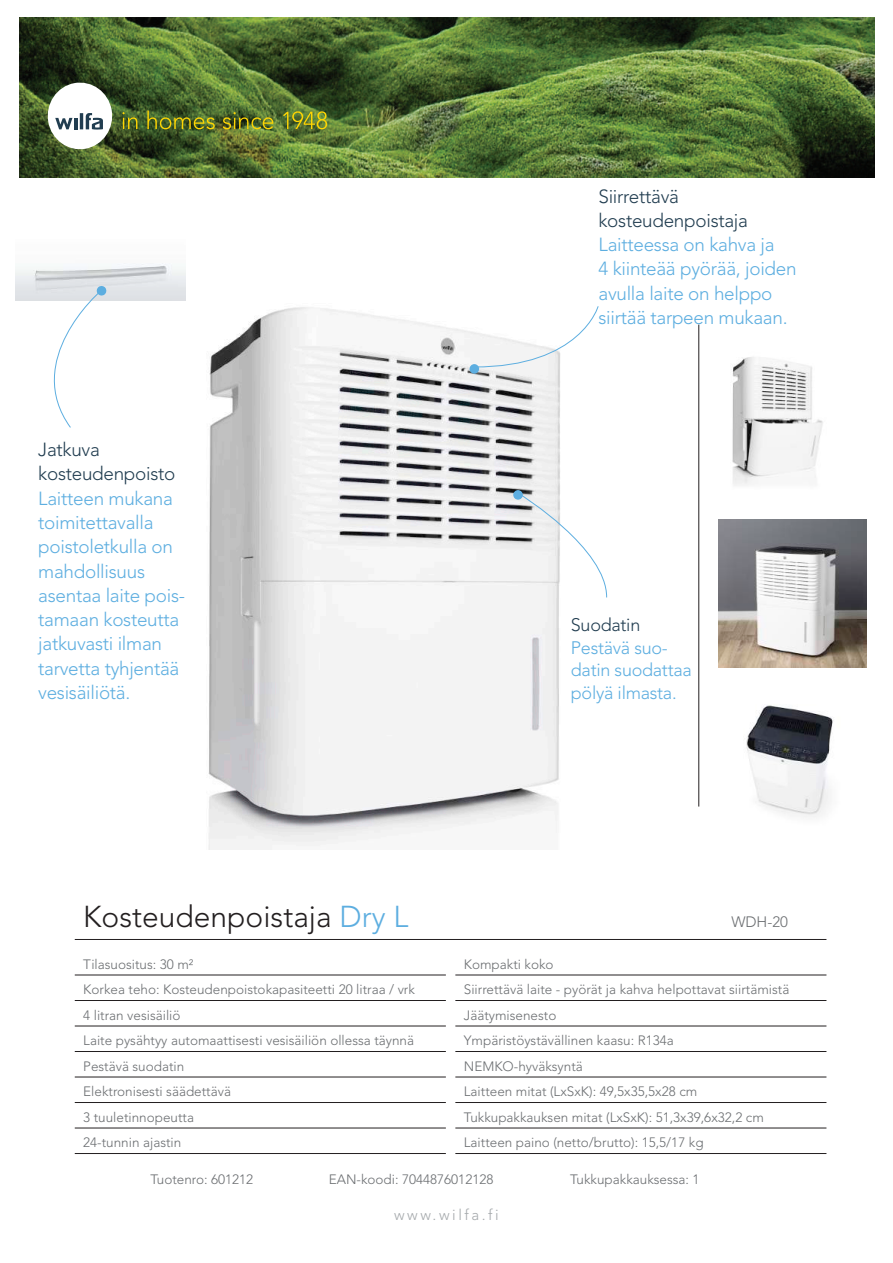
<style>
.page{position:relative;width:893px;height:1263px;background:#fff}
.page>*{position:absolute;margin:0;border:0;box-sizing:border-box;transform-origin:0 0}
.t1{font:300 30px "Avenir LT Std";color:#231f20}
.t2{font:300 18.9px/24.3px "Avenir LT Std";letter-spacing:-.015em;color:#5daee0}
.t3{font:300 18.9px/24.3px "Avenir LT Std";letter-spacing:-.015em;color:#213d50}
.t4{font:300 18px/22.5px "Avenir LT Std";letter-spacing:-.015em;color:#5daee0}
.t5{font:300 18px "Avenir LT Std";letter-spacing:-.015em;color:#213d50}
.t6{font:300 15px "Avenir LT Std";letter-spacing:.17em;color:#a5a9ac}
.t7{font:300 15px "Avenir LT Std";color:#6b6e71}
.t8{font:300 13.5px/25.5px "Avenir LT Std";color:#6b6e71}
.s1{color:#5daee0}
</style>
<div class="page">
<img style="left:732px;top:357px;width:91px;height:129px">
<img style="left:719px;top:519px;width:147px;height:149px">
<img style="left:746px;top:705px;width:88px;height:112px">
<img style="left:122px;top:300px;width:486px;height:549px">
<hr style="left:698px;top:325px;width:1px;height:481px;background:#231f20">
<img style="left:20px;top:17px;width:855px;height:160px">
<svg style="left:47px;top:81px;width:68px;height:69px"></svg>
<svg style="left:123px;top:112px;width:14px;height:17px"></svg>
<svg style="left:147px;top:110px;width:68px;height:19px"></svg>
<svg style="left:223px;top:112px;width:50px;height:17px"></svg>
<svg style="left:283px;top:111px;width:44px;height:18px"></svg>
<hr style="left:75px;top:939px;width:751px;height:1px;background:#231f20">
<hr style="left:75px;top:975px;width:371px;height:1px;background:#231f20">
<hr style="left:75px;top:1000px;width:371px;height:1px;background:#231f20">
<hr style="left:75px;top:1026px;width:371px;height:1px;background:#231f20">
<hr style="left:75px;top:1051px;width:371px;height:1px;background:#231f20">
<hr style="left:75px;top:1077px;width:371px;height:1px;background:#231f20">
<hr style="left:75px;top:1102px;width:371px;height:1px;background:#231f20">
<hr style="left:75px;top:1128px;width:371px;height:1px;background:#231f20">
<hr style="left:75px;top:1153px;width:371px;height:1px;background:#231f20">
<hr style="left:455px;top:975px;width:371px;height:1px;background:#231f20">
<hr style="left:455px;top:1000px;width:371px;height:1px;background:#231f20">
<hr style="left:455px;top:1026px;width:371px;height:1px;background:#231f20">
<hr style="left:455px;top:1051px;width:371px;height:1px;background:#231f20">
<hr style="left:455px;top:1077px;width:371px;height:1px;background:#231f20">
<hr style="left:455px;top:1102px;width:371px;height:1px;background:#231f20">
<hr style="left:455px;top:1128px;width:371px;height:1px;background:#231f20">
<hr style="left:455px;top:1153px;width:371px;height:1px;background:#231f20">
<svg style="left:520px;top:494px;width:87px;height:104px"></svg>
<div style="left:513px;top:490px;width:10px;height:10px;background:#5daee0;border-radius:50%"></div>
<svg style="left:473px;top:305px;width:126px;height:63px"></svg>
<div style="left:470px;top:364px;width:9px;height:10px;background:#5daee0;border-radius:50%"></div>
<img style="left:16px;top:263px;width:170px;height:37px">
<svg style="left:22px;top:285px;width:85px;height:143px"></svg>
<h2 class="t3" style="left:38px;top:437px;width:139px">Jatkuva kosteudenpoisto</h2>
<h2 class="t2" style="left:38px;top:486px;width:148px">Laitteen mukana toimitettavalla poistoletkulla on mahdollisuus asentaa laite pois&shy;tamaan kosteutta jatkuvasti ilman tarvetta tyhjentää vesisäiliötä.</h2>
<h2 class="t3" style="left:598px;top:184px;width:151px">Siirrettävä kosteudenpoistaja</h2>
<h2 class="t2" style="left:598px;top:233px;width:200px">Laitteessa on kahva ja<br>4 kiinteää pyörää, joiden avulla laite on helppo siirtää tarpeen mukaan.</h2>
<h3 class="t5" style="left:571px;top:614px;width:71px">Suodatin</h3>
<h3 class="t4" style="left:571px;top:636px;width:122px">Pestävä suo&shy;datin suodattaa pölyä ilmasta.</h3>
<h1 class="t1" style="left:83px;top:899px;width:327px">Kosteudenpoistaja <span class="s1">Dry L</span></h1>
<p class="t7" style="left:731px;top:913px;width:58px">WDH-20</p>
<p class="t8" style="left:83px;top:951px;width:333px">Tilasuositus: 30 m²<br>Korkea teho: Kosteudenpoistokapasiteetti 20 litraa / vrk<br>4 litran vesisäiliö<br>Laite pysähtyy automaattisesti vesisäiliön ollessa täynnä<br>Pestävä suodatin<br>Elektronisesti säädettävä<br>3 tuuletinnopeutta<br>24-tunnin ajastin</p>
<p class="t8" style="left:464px;top:951px;width:327px">Kompakti koko<br>Siirrettävä laite - pyörät ja kahva helpottavat siirtämistä Jäätymisenesto<br>Ympäristöystävällinen kaasu: R134a NEMKO-hyväksyntä<br>Laitteen mitat (LxSxK): 49,5x35,5x28 cm Tukkupakkauksen mitat (LxSxK): 51,3x39,6x32,2 cm Laitteen paino (netto/brutto): 15,5/17 kg</p>
<p class="t8" style="left:150px;top:1167px;width:104px">Tuotenro: 601212</p>
<p class="t8" style="left:329px;top:1167px;width:166px">EAN-koodi: 7044876012128</p>
<p class="t8" style="left:570px;top:1167px;width:131px">Tukkupakkauksessa: 1</p>
<p class="t6" style="left:394px;top:1206px;width:106px">www.wilfa.fi</p>
</div>
